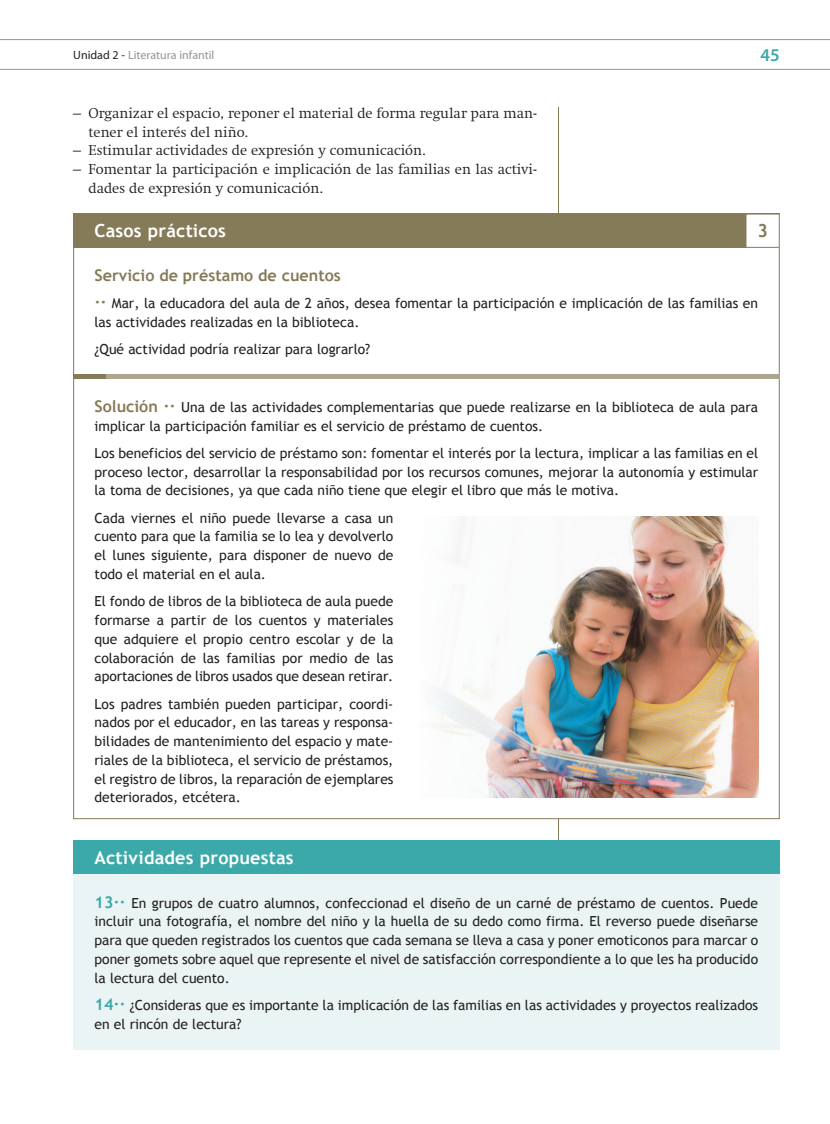
<style>
.page{position:relative;width:830px;height:1124px;background:#fff}
.page>*{position:absolute;margin:0;border:0;box-sizing:border-box;transform-origin:0 0}
.t1{font:700 18px "Trebuchet MS";letter-spacing:.01em;color:#fff}
.t2{font:600 18px "Myriad Pro";color:#3ba9a9}
.t3{font:700 18px "Trebuchet MS";color:#867b59}
.t4{font:700 16.2px "Trebuchet MS";color:#867b59}
.t5{font:300 14.7px/18.8px "Swift LT Std";color:#231f20}
.t6{font:13.8px/18.8px "Trebuchet MS";color:#231f20;text-align:justify}
.t7{font:12px "Myriad Pro";color:#939598}
.s1{color:#231f20}
.s2{font-weight:400}
.s3{font-weight:700;font-size:16.2px;color:#867b59}
.s4{font-weight:700;font-size:16.2px;color:#3ba9a9}
</style>
<div class="page">
<hr style="left:1px;top:39px;width:828px;height:1px;background:#939598">
<hr style="left:1px;top:69px;width:828px;height:1px;background:#939598">
<hr style="left:558px;top:107px;width:1px;height:942px;background:#867b59">
<hr style="left:73px;top:374px;width:706px;height:4px;background:#aea58d">
<hr style="left:73px;top:374px;width:33px;height:4px;background:#867b59">
<div style="left:73px;top:214px;width:706px;height:34px;background:#867b59"></div>
<div style="left:745px;top:214px;width:34px;height:33px;background:#fff"></div>
<div style="left:745px;top:214px;width:34px;height:34px;border:1px solid #867b59"></div>
<div style="left:73px;top:840px;width:706px;height:209px;background:#ebf4f4"></div>
<div style="left:73px;top:840px;width:706px;height:33px;background:#3ba9a9"></div>
<img style="left:431px;top:516px;width:327px;height:281px">
<p class="t7" style="left:73px;top:50px;width:143px"><span class="s1">Unidad 2 -</span> Literatura infantil</p>
<p class="t2" style="left:760px;top:48px;width:21px">45</p>
<p class="t5" style="left:88px;top:105px;width:450px;text-indent:-15px"><span class="s2">–</span> Organizar el espacio, reponer el material de forma regular para man&shy;tener el interés del niño.</p>
<p class="t5" style="left:73px;top:142px;width:354px"><span class="s2">–</span> Estimular actividades de expresión y comunicación.</p>
<p class="t5" style="left:88px;top:161px;width:450px;text-indent:-15px"><span class="s2">–</span> Fomentar la participación e implicación de las familias en las activi&shy;dades de expresión y comunicación.</p>
<p class="t1" style="left:94px;top:220px;width:133px">Casos prácticos</p>
<p class="t3" style="left:757px;top:220px;width:12px">3</p>
<p class="t4" style="left:94px;top:265px;width:248px">Servicio de préstamo de cuentos</p>
<p class="t6" style="left:94px;top:294px;width:665px"><span class="s3">··</span> Mar, la educadora del aula de 2 años, desea fomentar la participación e implicación de las familias en las actividades realizadas en la biblioteca.</p>
<p class="t6" style="left:94px;top:340px;width:277px">¿Qué actividad podría realizar para lograrlo?</p>
<p class="t6" style="left:94px;top:397px;width:665px"><span class="s3">Solución ··</span> Una de las actividades complementarias que puede realizarse en la biblioteca de aula para implicar la participación familiar es el servicio de préstamo de cuentos.</p>
<p class="t6" style="left:94px;top:443px;width:665px">Los beneficios del servicio de préstamo son: fomentar el interés por la lectura, implicar a las familias en el proceso lector, desarrollar la responsabilidad por los recursos comunes, mejorar la autonomía y estimular la toma de decisiones, ya que cada niño tiene que elegir el libro que más le motiva.</p>
<p class="t6" style="left:94px;top:508px;width:300px">Cada viernes el niño puede llevarse a casa un cuento para que la familia se lo lea y devolverlo el lunes siguiente, para disponer de nuevo de todo el material en el aula.</p>
<p class="t6" style="left:94px;top:591px;width:300px">El fondo de libros de la biblioteca de aula puede formarse a partir de los cuentos y materiales que adquiere el propio centro escolar y de la colaboración de las familias por medio de las aportaciones de libros usados que desean retirar.</p>
<p class="t6" style="left:94px;top:694px;width:300px">Los padres también pueden participar, coordi&shy;nados por el educador, en las tareas y responsa&shy;bilidades de mantenimiento del espacio y mate&shy;riales de la biblioteca, el servicio de préstamos, el registro de libros, la reparación de ejemplares deteriorados, etcétera.</p>
<p class="t1" style="left:94px;top:846px;width:200px">Actividades propuestas</p>
<p class="t6" style="left:94px;top:892px;width:665px"><span class="s4">13··</span> En grupos de cuatro alumnos, confeccionad el diseño de un carné de préstamo de cuentos. Puede incluir una fotografía, el nombre del niño y la huella de su dedo como firma. El reverso puede diseñarse para que queden registrados los cuentos que cada semana se lleva a casa y poner emoticonos para marcar o poner gomets sobre aquel que represente el nivel de satisfacción correspondiente a lo que les ha producido la lectura del cuento.</p>
<p class="t6" style="left:94px;top:995px;width:665px"><span class="s4">14··</span> ¿Consideras que es importante la implicación de las familias en las actividades y proyectos realizados en el rincón de lectura?</p>
</div>
